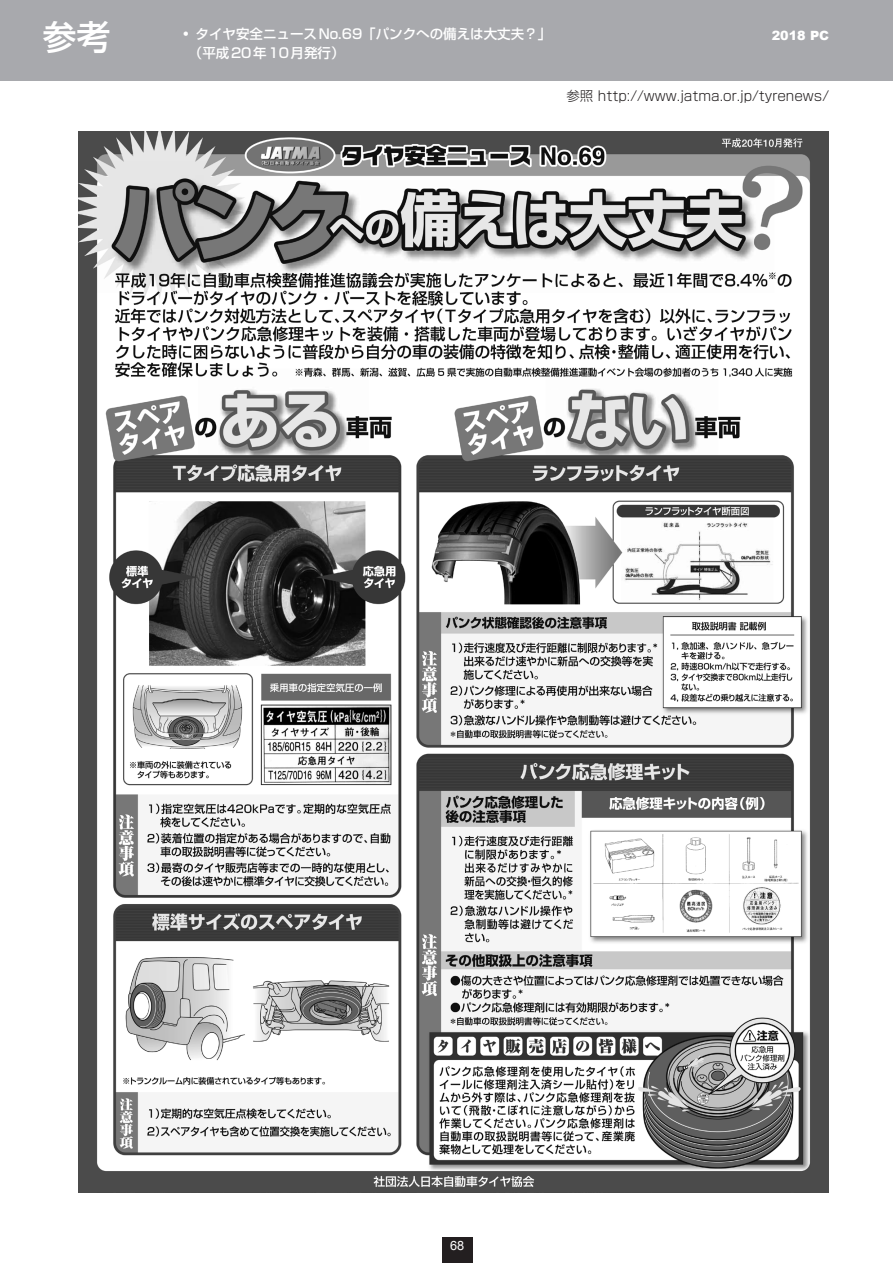
<style>
.page{position:relative;width:893px;height:1263px;background:#fff}
.page>*{position:absolute;margin:0;border:0;box-sizing:border-box;transform-origin:0 0}
.タイトル0{font:500 34.05px "Shin Go Pro";color:#fff}
.t1{font:500 13.5px "Shin Go Pro";color:#fff}
._05再録_URL{font:300 13.5px "Shin Go Pro";color:#231f20}
.ヘッダ_発行年_種別{font:900 12.75px "Arial";color:#fff}
.フッタ{font:12.75px "Arial";color:#fff}
</style>
<div class="page">
<div style="left:442px;top:1237px;width:30px;height:26px;background:#231f20"></div>
<div style="left:0;top:0;width:893px;height:81px;background:#a8a9ad"></div>
<img style="left:79px;top:132px;width:750px;height:1060px">
<p class="タイトル0" style="left:43px;top:9px;width:70px">参考</p>
<p class="t1" style="left:183px;top:22px;width:370px">• タイヤ安全ニュースNo.69「パンクへの備えは大丈夫？」</p>
<p class="t1" style="left:189px;top:42px;width:157px">（平成20年10月発行）</p>
<p class="ヘッダ_発行年_種別" style="left:772px;top:26px;width:59px">2018 PC</p>
<p class="_05再録_URL" style="left:566px;top:85px;width:264px">参照 http://www.jatma.or.jp/tyrenews/</p>
<p class="フッタ" style="left:450px;top:1237px;width:16px">68</p>
</div>
